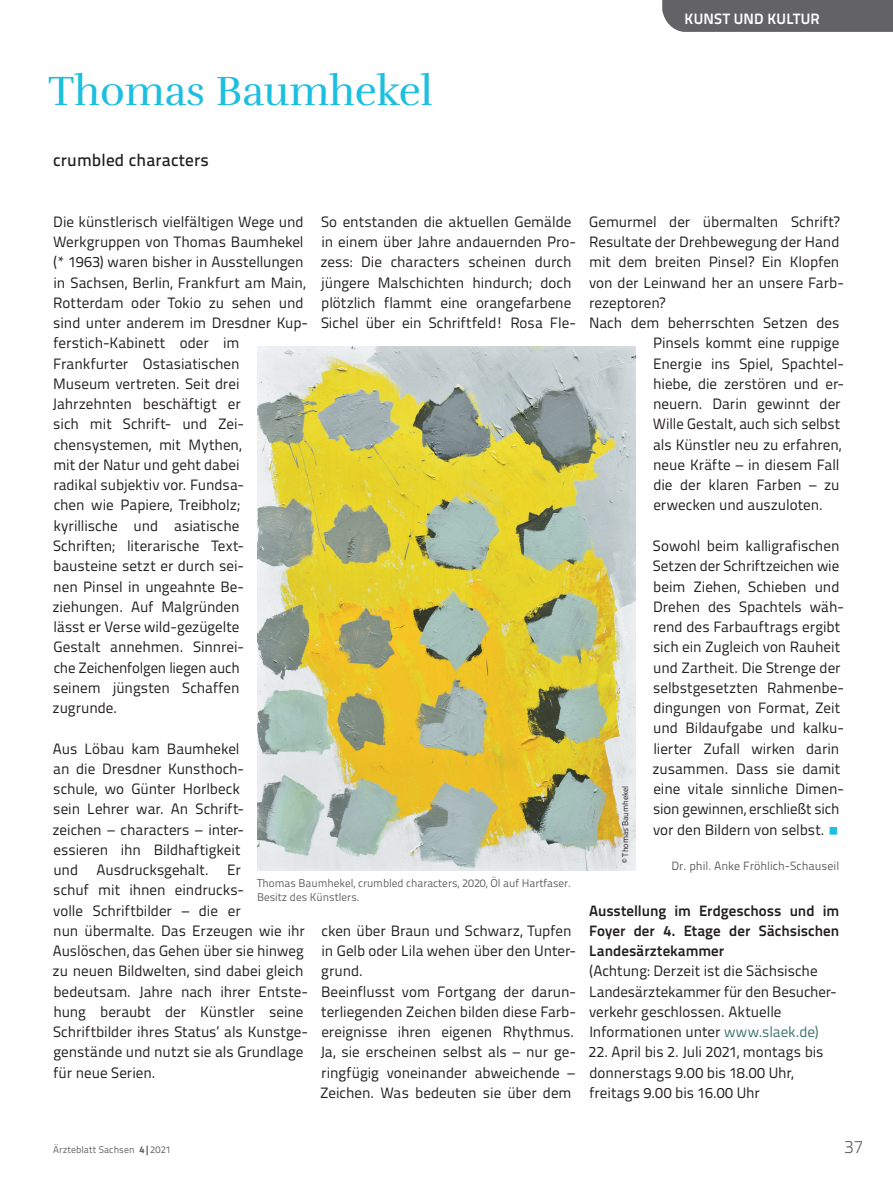
<style>
.page{position:relative;width:893px;height:1191px;background:#fff}
.page>*{position:absolute;margin:0;border:0;box-sizing:border-box;transform-origin:0 0}
.t1{font:42px "Rufina";color:#1cbfdf}
.t2{font:300 18px "Titillium Text";color:#636366}
.t3{font:500 17.25px "Titillium Text";letter-spacing:.01em;color:#231f20}
.t4{font:15px/20.2px "Titillium Text";color:#231f20}
.t5{font:700 15px/20.2px "Titillium Text";color:#231f20;text-align:justify}
.t6{font:700 15px "Titillium Text";letter-spacing:.01em;color:#fff}
.t7{font:12px "Titillium Text";color:#636366}
.t8{font:11.25px/13.5px "Titillium Text";color:#636366}
.t9{font:9.75px "Titillium Text";letter-spacing:.01em;color:#636366}
.t10{font:8.25px "Titillium Text";color:#231f20}
.s1{color:#1cbfdf}
.s2{color:#40756b}
.s3{font-weight:800}
</style>
<div class="page">
<div style="left:662px;top:0;width:231px;height:32px;background:#636366"></div>
<img style="left:257px;top:346px;width:379px;height:524px">
<h1 class="t1" style="left:48px;top:66px;width:386px">Thomas Baumhekel</h1>
<p class="t3" style="left:53px;top:147px;width:157px">crumbled characters</p>
<p class="t6" style="left:685px;top:7px;width:137px">KUNST UND KULTUR</p>
<p class="t4" style="left:53px;top:211px;width:257px">Die künstlerisch vielfältigen Wege und<br>Werkgruppen von Thomas Baumhekel (* 1963) waren bisher in Ausstellungen in Sachsen, Berlin, Frankfurt am Main,<br>Rotterdam oder Tokio zu sehen und sind unter anderem im Dresdner Kup&shy;ferstich-Kabinett oder im<br>Frankfurter Ostasiatischen<br>Museum vertreten. Seit drei<br>Jahrzehnten beschäftigt er<br>sich mit Schrift- und Zei&shy;chensystemen, mit Mythen,<br>mit der Natur und geht dabei<br>radikal subjektiv vor. Fundsa-<br>chen wie Papiere, Treibholz;<br>kyrillische und asiatische<br>Schriften; literarische Text&shy;bausteine setzt er durch sei-<br>nen Pinsel in ungeahnte Be-- ziehungen. Auf Malgründen<br>lässt er Verse wild-gezügelte<br>Gestalt annehmen. Sinnrei-<br>che Zeichenfolgen liegen auch<br>seinem jüngsten Schaffen<br>zugrunde.</p>
<p class="t4" style="left:53px;top:737px;width:193px">Aus Löbau kam Baumhekel an die Dresdner Kunsthoch&shy;schule, wo Günter Horlbeck sein Lehrer war. An Schrift&shy;zeichen – characters – inter&shy;essieren ihn Bildhaftigkeit und Ausdrucksgehalt.</p>
<p class="t4" style="left:320px;top:211px;width:257px">So entstanden die aktuellen Gemälde in einem über Jahre andauernden Pro&shy;zess: Die characters scheinen durch jüngere Malschichten hindurch; doch plötzlich flammt eine orangefarbene Sichel über ein Schriftfeld! Rosa Fle-</p>
<p class="t4" style="left:53px;top:859px;width:257px;text-indent:174px">Er<br>schuf mit ihnen eindrucks-<br>volle Schriftbilder – die er<br>nun übermalte. Das Erzeugen wie ihr<br>Auslöschen, das Gehen über sie hinweg zu neuen Bildwelten, sind dabei gleich bedeutsam. Jahre nach ihrer Entste&shy;hung beraubt der Künstler seine<br>Schriftbilder ihres Status‘ als Kunstge&shy;genstände und nutzt sie als Grundlage für neue Serien.</p>
<p class="t8" style="left:257px;top:876px;width:314px">Thomas Baumhekel, crumbled characters, 2020, Öl auf Hartfaser.<br>Besitz des Künstlers.</p>
<p class="t4" style="left:320px;top:919px;width:258px">cken über Braun und Schwarz, Tupfen in Gelb oder Lila wehen über den Unter&shy;grund.<br>Beeinflusst vom Fortgang der darun&shy;terliegenden Zeichen bilden diese Farb&shy;ereignisse ihren eigenen Rhythmus.<br>Ja, sie erscheinen selbst als – nur ge-- ringfügig voneinander abweichende – Zeichen. Was bedeuten sie über dem</p>
<p class="t4" style="left:589px;top:211px;width:252px">Gemurmel der übermalten Schrift?</p>
<p class="t4" style="left:589px;top:231px;width:252px">Resultate der Drehbewegung der Hand</p>
<p class="t4" style="left:589px;top:251px;width:252px">mit dem breiten Pinsel? Ein Klopfen</p>
<p class="t4" style="left:589px;top:271px;width:256px">von der Leinwand her an unsere Farb-</p>
<p class="t4" style="left:589px;top:292px;width:78px">rezeptoren?</p>
<p class="t4" style="left:589px;top:312px;width:252px">Nach dem beherrschten Setzen des</p>
<p class="t4" style="left:653px;top:332px;width:188px">Pinsels kommt eine ruppige</p>
<p class="t4" style="left:653px;top:352px;width:192px">Energie ins Spiel, Spachtel-</p>
<p class="t4" style="left:653px;top:373px;width:189px">hiebe, die zerstören und er--</p>
<p class="t4" style="left:653px;top:393px;width:189px">neuern. Darin gewinnt der</p>
<p class="t4" style="left:653px;top:413px;width:189px">Wille Gestalt, auch sich selbst</p>
<p class="t4" style="left:653px;top:433px;width:190px">als Künstler neu zu erfahren,</p>
<p class="t4" style="left:653px;top:454px;width:188px">neue Kräfte – in diesem Fall</p>
<p class="t4" style="left:653px;top:474px;width:188px">die der klaren Farben – zu</p>
<p class="t4" style="left:653px;top:494px;width:169px">erwecken und auszuloten.</p>
<p class="t4" style="left:652px;top:535px;width:193px">Sowohl beim kalligrafischen<br>Setzen der Schriftzeichen wie beim Ziehen, Schieben und<br>Drehen des Spachtels wäh&shy;rend des Farbauftrags ergibt sich ein Zugleich von Rauheit und Zartheit. Die Strenge der selbstgesetzten Rahmenbe&shy;dingungen von Format, Zeit und Bildaufgabe und kalku&shy;lierter Zufall wirken darin zusammen. Dass sie damit eine vitale sinnliche Dimen&shy;sion gewinnen, erschließt sich vor den Bildern von selbst. <span class="s1">○</span></p>
<p class="t7" style="left:672px;top:856px;width:169px">Dr. phil. Anke Fröhlich-Schauseil</p>
<p class="t5" style="left:589px;top:899px;width:252px">Ausstellung im Erdgeschoss und im Foyer der 4. Etage der Sächsischen Landesärztekammer</p>
<p class="t4" style="left:589px;top:960px;width:247px">(Achtung: Derzeit ist die Sächsische Landesärztekammer für den Besucher&shy;verkehr geschlossen. Aktuelle Informationen unter <span class="s2">www.slaek.de)</span></p>
<p class="t4" style="left:588px;top:1041px;width:237px">22. April bis 2. Juli 2021, montags bis donnerstags 9.00 bis 18.00 Uhr, freitags 9.00 bis 16.00 Uhr</p>
<p class="t10" style="left:619px;top:863px;width:79px;rotate:-90deg">© Thomas Baumhekel</p>
<p class="t9" style="left:53px;top:1142px;width:119px">Ärzteblatt Sachsen <span class="s3">4|</span>2021</p>
<p class="t2" style="left:844px;top:1133px;width:21px">37</p>
</div>
